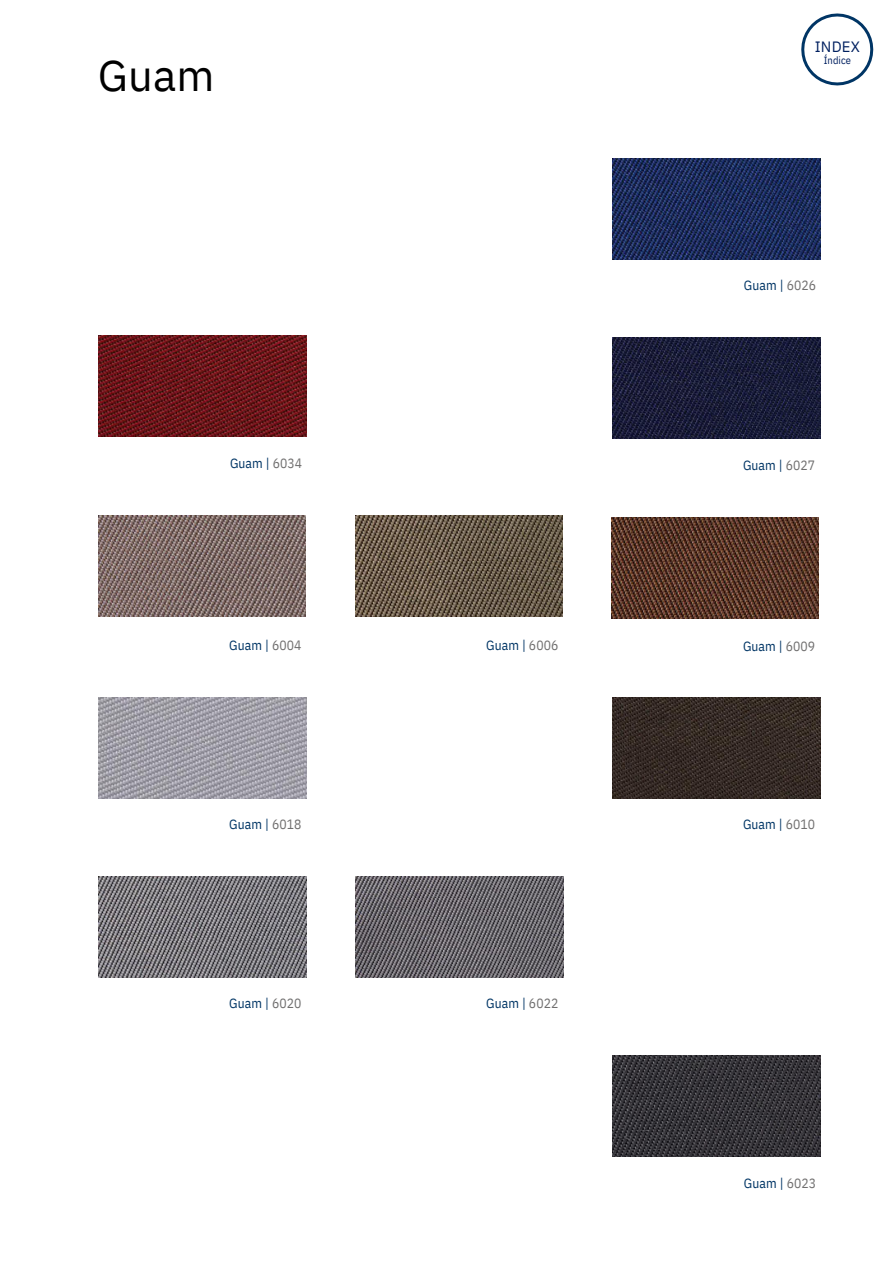
<style>
.page{position:relative;width:893px;height:1264px;background:#fff}
.page>*{position:absolute;margin:0;border:0;box-sizing:border-box;transform-origin:0 0}
.t1{font:43.5px "IBM Plex Sans";color:#000}
.t2{font:15px "IBM Plex Sans";letter-spacing:.015em;color:#002060}
.t3{font:13.5px "IBM Plex Sans Cond";letter-spacing:.005em;color:#003565}
.t4{font:10.5px "IBM Plex Sans Cond";letter-spacing:.01em;color:#002060}
.s1{color:#706f6f}
</style>
<div class="page">
<img style="left:98px;top:515px;width:207px;height:102px">
<img style="left:355px;top:515px;width:207px;height:102px">
<img style="left:612px;top:517px;width:206px;height:101px">
<img style="left:612px;top:158px;width:208px;height:101px">
<img style="left:99px;top:336px;width:207px;height:101px">
<img style="left:612px;top:337px;width:208px;height:101px">
<img style="left:99px;top:697px;width:207px;height:101px">
<img style="left:612px;top:697px;width:208px;height:101px">
<img style="left:99px;top:876px;width:207px;height:101px">
<img style="left:355px;top:876px;width:208px;height:101px">
<img style="left:612px;top:1055px;width:208px;height:101px">
<svg style="left:801px;top:13px;width:72px;height:73px"></svg>
<h1 class="t1" style="left:98px;top:42px;width:118px">Guam</h1>
<p class="t3" style="left:230px;top:452px;width:74px">Guam | <span class="s1">6034</span></p>
<p class="t3" style="left:229px;top:634px;width:74px">Guam | <span class="s1">6004</span></p>
<p class="t3" style="left:229px;top:813px;width:74px">Guam | <span class="s1">6018</span></p>
<p class="t3" style="left:229px;top:993px;width:74px">Guam | <span class="s1">6020</span></p>
<p class="t3" style="left:486px;top:634px;width:74px">Guam | <span class="s1">6006</span></p>
<p class="t3" style="left:486px;top:993px;width:74px">Guam | <span class="s1">6022</span></p>
<p class="t2" style="left:814px;top:35px;width:47px">INDEX</p>
<p class="t4" style="left:823px;top:52px;width:29px">Índice</p>
<p class="t3" style="left:743px;top:275px;width:74px">Guam | <span class="s1">6026</span></p>
<p class="t3" style="left:743px;top:454px;width:74px">Guam | <span class="s1">6027</span></p>
<p class="t3" style="left:743px;top:636px;width:74px">Guam | <span class="s1">6009</span></p>
<p class="t3" style="left:743px;top:813px;width:74px">Guam | <span class="s1">6010</span></p>
<p class="t3" style="left:743px;top:1172px;width:74px">Guam | <span class="s1">6023</span></p>
</div>
